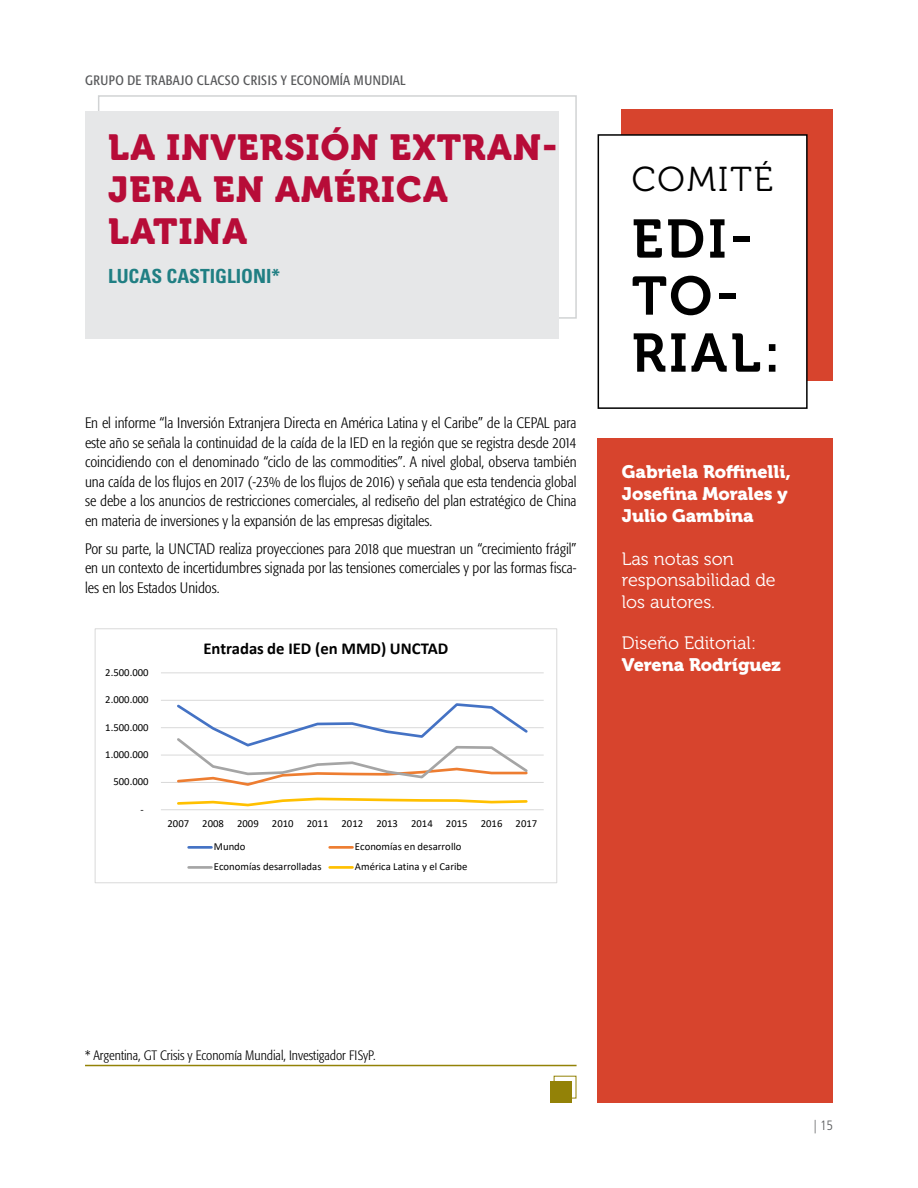
<style>
.page{position:relative;width:918px;height:1188px;background:#fff}
.page>*{position:absolute;margin:0;border:0;box-sizing:border-box;transform-origin:0 0}
.t1{font:54px/57px "Museo 700";letter-spacing:.06em;color:#000}
.t2{font:36px/42px "Museo 900";letter-spacing:.03em;color:#b70c38}
.t3{font:34.5px "Museo 300";letter-spacing:.06em;color:#000}
.t4{font:700 condensed 19.5px "Univers LT Std";color:#207f83}
.t5{font:18px/21.6px "Museo 900";color:#fff}
.t6{font:18px/21.6px "Museo 300";color:#fff}
.t7{font:700 16.65px "Calibri";color:#000}
.t8{font:300 condensed 15px/19.5px "Formata";color:#000;text-align:justify}
.t9{font:300 condensed 13.5px "Formata";color:#000}
.t10{font:condensed 13.5px "Formata";letter-spacing:.02em;color:#58595b}
.t11{font:300 condensed 13.5px "Frutiger LT Std";color:#58595b}
.t12{font:10.65px "Calibri";color:#000}
</style>
<div class="page">
<div style="left:550px;top:1081px;width:22px;height:22px;background:#938207"></div>
<hr style="left:85px;top:1065px;width:492px;height:1px;background:#938207">
<div style="left:622px;top:110px;width:211px;height:271px;background:#d7442d"></div>
<div style="left:598px;top:438px;width:235px;height:665px;background:#d7442d"></div>
<div style="left:598px;top:135px;width:209px;height:273px;background:#fff"></div>
<div style="left:598px;top:134px;width:210px;height:275px;border:2px solid #000"></div>
<hr style="left:161px;top:782px;width:383px;height:1px;background:#d9d9d9">
<hr style="left:161px;top:755px;width:383px;height:1px;background:#d9d9d9">
<hr style="left:161px;top:727px;width:383px;height:1px;background:#d9d9d9">
<hr style="left:161px;top:700px;width:383px;height:1px;background:#d9d9d9">
<hr style="left:161px;top:672px;width:383px;height:1px;background:#d9d9d9">
<hr style="left:161px;top:809px;width:383px;height:1px;background:#d9d9d9">
<svg style="left:175px;top:703px;width:355px;height:83px"></svg>
<svg style="left:177px;top:797px;width:351px;height:10px"></svg>
<hr style="left:189px;top:846px;width:22px;height:3px;background:#4472c4">
<hr style="left:330px;top:846px;width:23px;height:3px;background:#ed7d31">
<hr style="left:189px;top:866px;width:22px;height:3px;background:#a5a5a5">
<hr style="left:330px;top:866px;width:23px;height:3px;background:#ffc000">
<div style="left:95px;top:629px;width:462px;height:254px;border:1px solid #d9d9d9"></div>
<div style="left:98px;top:95px;width:479px;height:224px;border:2px solid #d1d3d4"></div>
<div style="left:85px;top:111px;width:473px;height:228px;background:#e6e7e8"></div>
<p class="t10" style="left:85px;top:72px;width:322px">GRUPO DE TRABAJO CLACSO CRISIS Y ECONOMÍA MUNDIAL</p>
<h2 class="t2" style="left:108px;top:127px;width:451px">LA INVERSIÓN EXTRAN-<br>JERA EN AMÉRICA<br>LATINA</h2>
<h3 class="t4" style="left:108px;top:264px;width:174px">LUCAS CASTIGLIONI*</h3>
<p class="t8" style="left:85px;top:413px;width:493px">En el informe “la Inversión Extranjera Directa en América Latina y el Caribe” de la CEPAL para este año se señala la continuidad de la caída de la IED en la región que se registra desde 2014 coincidiendo con el denominado “ciclo de las commodities”. A nivel global, observa también una caída de los flujos en 2017 (-23% de los flujos de 2016) y señala que esta tendencia global se debe a los anuncios de restricciones comerciales, al rediseño del plan estratégico de China en materia de inversiones y la expansión de las empresas digitales.</p>
<p class="t8" style="left:85px;top:539px;width:493px">Por su parte, la UNCTAD realiza proyecciones para 2018 que muestran un “crecimiento frágil” en un contexto de incertidumbres signada por las tensiones comerciales y por las formas fisca&shy;les en los Estados Unidos.</p>
<p class="t12" style="left:105px;top:665px;width:45px">2.500.000</p>
<p class="t12" style="left:105px;top:692px;width:45px">2.000.000</p>
<p class="t12" style="left:105px;top:720px;width:45px">1.500.000</p>
<p class="t12" style="left:105px;top:747px;width:45px">1.000.000</p>
<p class="t12" style="left:113px;top:775px;width:37px">500.000</p>
<p class="t12" style="left:141px;top:802px;width:5px">-</p>
<p class="t7" style="left:204px;top:636px;width:246px">Entradas de IED (en MMD) UNCTAD</p>
<p class="t12" style="left:168px;top:816px;width:371px">2007 2008 2009 2010 2011 2012 2013 2014 2015 2016 2017</p>
<p class="t12" style="left:214px;top:839px;width:33px">Mundo</p>
<p class="t12" style="left:355px;top:839px;width:108px">Economías en desarrollo</p>
<p class="t12" style="left:214px;top:860px;width:109px">Economías desarrolladas</p>
<p class="t12" style="left:355px;top:860px;width:114px">América Latina y el Caribe</p>
<h3 class="t3" style="left:632px;top:160px;width:143px">COMITÉ</h3>
<h1 class="t1" style="left:632px;top:211px;width:150px">EDI-<br>TO-<br>RIAL:</h1>
<p class="t5" style="left:622px;top:461px;width:171px">Gabriela Roffinelli,<br>Josefina Morales y<br>Julio Gambina</p>
<p class="t6" style="left:622px;top:548px;width:155px">Las notas son responsabilidad de los autores.</p>
<p class="t6" style="left:622px;top:633px;width:136px">Diseño Editorial:</p>
<p class="t5" style="left:622px;top:654px;width:161px">Verena Rodríguez</p>
<p class="t9" style="left:85px;top:1047px;width:292px">* Argentina, GT Crisis y Economía Mundial, Investigador FISyP.</p>
<p class="t11" style="left:814px;top:1117px;width:21px">| 15</p>
</div>
